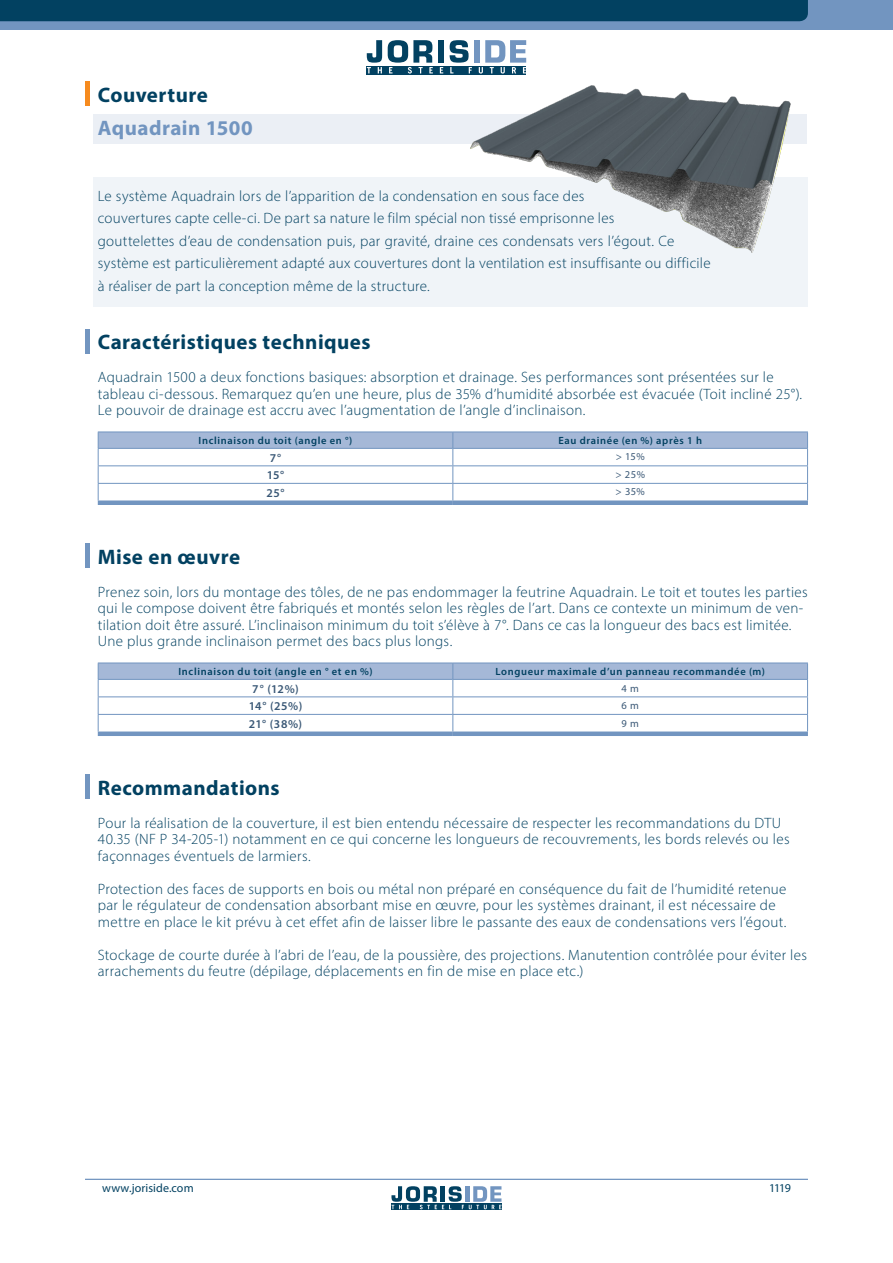
<style>
.page{position:relative;width:893px;height:1263px;background:#fff}
.page>*{position:absolute;margin:0;border:0;box-sizing:border-box;transform-origin:0 0}
.t1{font:700 21px "Myriad Pro";letter-spacing:.025em;color:#024161}
.t2{font:700 21px/33px "Myriad Pro";letter-spacing:.025em;color:#7295c0}
.t3{font:300 15px/16.5px "Myriad Pro";letter-spacing:.02em;color:#024161}
.t4{font:600 12px "Myriad Pro";letter-spacing:.005em;color:#3a5876}
.t5{font:12px "Myriad Pro";letter-spacing:.01em;color:#024161}
.t6{font:600 10.5px "Myriad Pro";letter-spacing:.065em;color:#024161}
.t7{font:10.5px "Myriad Pro";color:#3a5876}
.s1{color:#024161}
</style>
<div class="page">
<hr style="left:85px;top:82px;width:4px;height:24px;background:#f68b1f">
<div style="left:94px;top:115px;width:713px;height:29px;background:#ebeff5"></div>
<div style="left:94px;top:177px;width:714px;height:130px;background:#f0f4f8"></div>
<hr style="left:85px;top:329px;width:4px;height:24px;background:#7295c0">
<div style="left:98px;top:500px;width:355px;height:5px;background:#7295c0"></div>
<div style="left:453px;top:500px;width:355px;height:5px;background:#7295c0"></div>
<svg style="left:98px;top:432px;width:710px;height:68px"></svg>
<hr style="left:98px;top:448px;width:355px;height:1px;background:#7295c0">
<hr style="left:453px;top:448px;width:355px;height:1px;background:#7295c0">
<hr style="left:85px;top:544px;width:4px;height:24px;background:#7295c0">
<div style="left:98px;top:731px;width:355px;height:5px;background:#7295c0"></div>
<div style="left:453px;top:731px;width:355px;height:5px;background:#7295c0"></div>
<svg style="left:98px;top:663px;width:710px;height:68px"></svg>
<hr style="left:98px;top:679px;width:355px;height:1px;background:#7295c0">
<hr style="left:453px;top:679px;width:355px;height:1px;background:#7295c0">
<hr style="left:85px;top:775px;width:4px;height:24px;background:#7295c0">
<img style="left:457px;top:85px;width:350px;height:168px">
<div style="left:0;top:0;width:893px;height:30px;background:#7295c0"></div>
<div style="left:0;top:0;width:808px;height:21px;background:#024161"></div>
<div style="left:367px;top:66px;width:159px;height:9px;background:#024161"></div>
<div style="left:438px;top:40px;width:6px;height:23px;background:#024161"></div>
<div style="left:474px;top:40px;width:6px;height:23px;background:#7295c0"></div>
<svg style="left:367px;top:40px;width:15px;height:33px"></svg>
<svg style="left:388px;top:40px;width:45px;height:34px"></svg>
<svg style="left:440px;top:67px;width:3px;height:6px"></svg>
<svg style="left:450px;top:40px;width:22px;height:33px"></svg>
<svg style="left:479px;top:40px;width:47px;height:34px"></svg>
<svg style="left:391px;top:1209px;width:110px;height:1px"></svg>
<svg style="left:391px;top:1186px;width:110px;height:23px"></svg>
<hr style="left:85px;top:1179px;width:723px;height:1px;background:#7295c0">
<p class="t2" style="left:98px;top:77px;width:156px"><span class="s1">Couverture<br></span>Aquadrain 1500</p>
<p class="t3" style="left:98px;top:184px;width:614px;line-height:22.5px">Le système Aquadrain lors de l’apparition de la condensation en sous face des<br>couvertures capte celle-ci. De part sa nature le film spécial non tissé emprisonne les<br>gouttelettes d’eau de condensation puis, par gravité, draine ces condensats vers l’égout. Ce système est particulièrement adapté aux couvertures dont la ventilation est insuffisante ou difficile à réaliser de part la conception même de la structure.</p>
<p class="t1" style="left:98px;top:328px;width:274px">Caractéristiques techniques</p>
<p class="t3" style="left:98px;top:369px;width:706px">Aquadrain 1500 a deux fonctions basiques: absorption et drainage. Ses performances sont présentées sur le tableau ci-dessous. Remarquez qu’en une heure, plus de 35% d’humidité absorbée est évacuée (Toit incliné 25°).<br>Le pouvoir de drainage est accru avec l’augmentation de l’angle d’inclinaison.</p>
<p class="t6" style="left:199px;top:434px;width:155px">Inclinaison du toit (angle en °)</p>
<p class="t6" style="left:558px;top:434px;width:145px">Eau drainée (en %) après 1 h</p>
<p class="t4" style="left:270px;top:450px;width:13px">7°</p>
<p class="t7" style="left:616px;top:450px;width:31px">&gt; 15%</p>
<p class="t4" style="left:267px;top:467px;width:19px">15°</p>
<p class="t7" style="left:615px;top:468px;width:31px">&gt; 25%</p>
<p class="t4" style="left:266px;top:485px;width:20px">25°</p>
<p class="t7" style="left:615px;top:485px;width:31px">&gt; 35%</p>
<p class="t1" style="left:98px;top:543px;width:144px">Mise en œuvre</p>
<p class="t3" style="left:98px;top:583px;width:711px">Prenez soin, lors du montage des tôles, de ne pas endommager la feutrine Aquadrain. Le toit et toutes les parties qui le compose doivent être fabriqués et montés selon les règles de l’art. Dans ce contexte un minimum de ven&shy;tilation doit être assuré. L’inclinaison minimum du toit s’élève à 7°. Dans ce cas la longueur des bacs est limitée.<br>Une plus grande inclinaison permet des bacs plus longs.</p>
<p class="t6" style="left:178px;top:665px;width:196px">Inclinaison du toit (angle en ° et en %)</p>
<p class="t6" style="left:495px;top:665px;width:271px">Longueur maximale d’un panneau recommandée (m)</p>
<p class="t4" style="left:252px;top:681px;width:48px">7° (12%)</p>
<p class="t7" style="left:621px;top:681px;width:19px">4 m</p>
<p class="t4" style="left:249px;top:698px;width:55px">14° (25%)</p>
<p class="t7" style="left:621px;top:699px;width:19px">6 m</p>
<p class="t4" style="left:249px;top:716px;width:55px">21° (38%)</p>
<p class="t7" style="left:621px;top:716px;width:19px">9 m</p>
<p class="t1" style="left:98px;top:774px;width:183px">Recommandations</p>
<p class="t3" style="left:98px;top:814px;width:693px">Pour la réalisation de la couverture, il est bien entendu nécessaire de respecter les recommandations du DTU<br>40.35 (NF P 34-205-1) notamment en ce qui concerne les longueurs de recouvrements, les bords relevés ou les façonnages éventuels de larmiers.</p>
<p class="t3" style="left:98px;top:880px;width:690px">Protection des faces de supports en bois ou métal non préparé en conséquence du fait de l’humidité retenue par le régulateur de condensation absorbant mise en œuvre, pour les systèmes drainant, il est nécessaire de mettre en place le kit prévu à cet effet afin de laisser libre le passante des eaux de condensations vers l’égout.</p>
<p class="t3" style="left:98px;top:946px;width:711px">Stockage de courte durée à l’abri de l’eau, de la poussière, des projections. Manutention contrôlée pour éviter les arrachements du feutre (dépilage, déplacements en fin de mise en place etc.)</p>
<p class="t5" style="left:102px;top:1181px;width:93px">www.joriside.com</p>
<p class="t5" style="left:769px;top:1181px;width:23px">1119</p>
</div>
